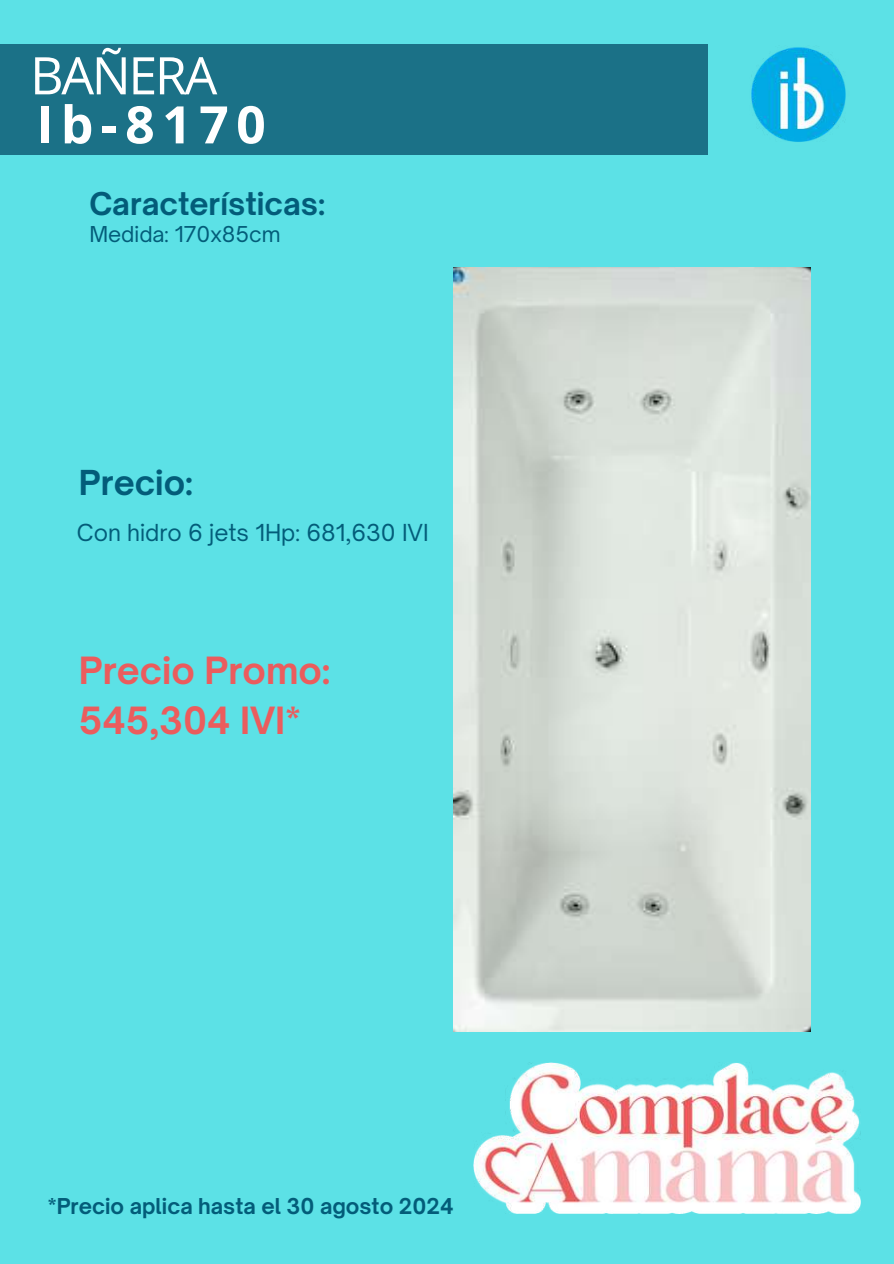
<style>
.page{position:relative;width:894px;height:1264px;background:#fff}
.page>*{position:absolute;margin:0;border:0;box-sizing:border-box;transform-origin:0 0}
.t1{font:700 51.75px "Open Sans";letter-spacing:.145em;color:#fff}
.t2{font:51.75px "Open Sans";letter-spacing:-.045em;color:#fff}
.t3{font:700 35.85px/49.5px "Open Sauce One";color:#eb5c5d}
.t4{font:700 32.85px "Open Sauce One";color:#035c79}
.t5{font:700 29.85px "Open Sauce One";color:#035c79}
.t6{font:22.35px "Open Sauce One";color:#035c79}
.t7{font:700 20.85px "Open Sauce One";color:#035c79}
.t8{font:20.85px "Open Sauce One";color:#035c79}
</style>
<div class="page">
<div style="left:0;top:0;width:893px;height:1263px;background:#5ce1e6"></div>
<div style="left:0;top:44px;width:707px;height:111px;background:#1b7187"></div>
<img style="left:751px;top:47px;width:95px;height:95px">
<img style="left:454px;top:267px;width:356px;height:764px">
<img style="left:473px;top:1062px;width:387px;height:151px">
<h1 class="t2" style="left:30px;top:39px;width:189px">BAÑERA</h1>
<h1 class="t1" style="left:36px;top:88px;width:231px">Ib-8170</h1>
<h3 class="t5" style="left:89px;top:185px;width:237px">Características:</h3>
<p class="t8" style="left:89px;top:221px;width:193px">Medida: 170x85cm</p>
<h3 class="t4" style="left:79px;top:462px;width:116px">Precio:</h3>
<p class="t6" style="left:77px;top:518px;width:353px">Con hidro 6 jets 1Hp: 681,630 IVI</p>
<h2 class="t3" style="left:79px;top:646px;width:253px">Precio Promo:<br>545,304 IVI*</h2>
<p class="t7" style="left:48px;top:1193px;width:407px">*Precio aplica hasta el 30 agosto 2024</p>
</div>
